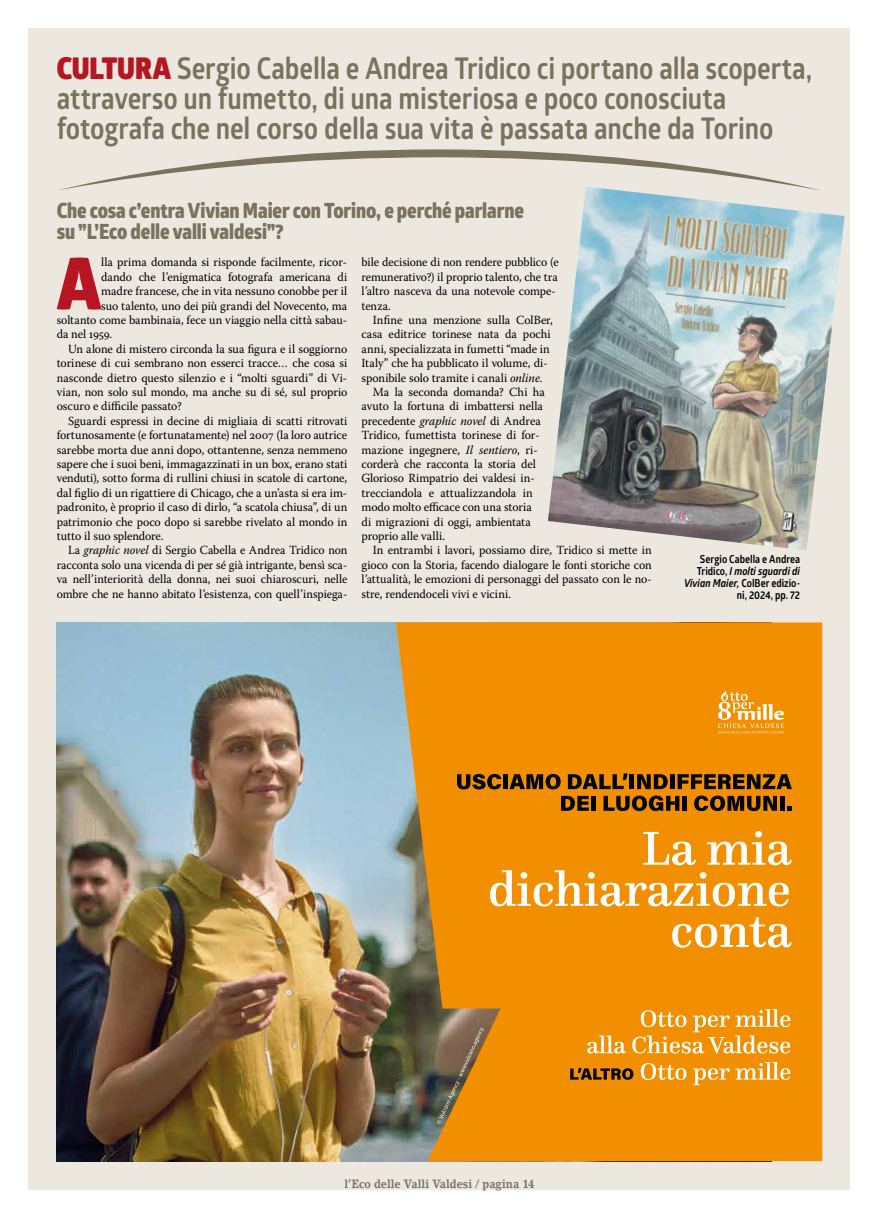
<style>
.page{position:relative;width:879px;height:1219px;background:#fff}
.page>*{position:absolute;margin:0;border:0;box-sizing:border-box;transform-origin:0 0}
.t1{font:900 72.4px "Glober";color:#b51621;scale:.88 1}
.t2{font:700 30px/30px "Glober";letter-spacing:-.005em;color:#79735d;scale:.88 1}
.t3{font:800 21px/21px "Glober";letter-spacing:-.005em;color:#79735d;scale:.88 1}
.t4{font:12.4px "Warnock Pro";letter-spacing:-.005em;color:#000;scale:.96 1}
.t5{font:12.4px/14.4px "Warnock Pro";letter-spacing:-.005em;color:#000;scale:.95 1}
.t6{font:700 12px "Lino Letter Std";letter-spacing:-.005em;color:#79735d;scale:.88 1}
.t7{font:700 11px/12px "Glober";color:#000;text-align:right;scale:.88 1}
.s1{font-weight:900;color:#b51621}
.s2{font-style:italic}
</style>
<div class="page">
<div style="left:28px;top:28px;width:821px;height:1162px;background:#ece8e0"></div>
<svg style="left:58px;top:149px;width:748px;height:42px"></svg>
<img style="left:57px;top:622px;width:339px;height:539px">
<svg style="left:396px;top:622px;width:426px;height:539px;fill:#f18f00"></svg>
<svg style="left:437px;top:1027px;width:47px;height:97px"></svg>
<svg style="left:718px;top:690px;width:66px;height:43px"></svg>
<svg style="left:490px;top:831px;width:302px;height:75px"></svg>
<svg style="left:672px;top:917px;width:120px;height:31px"></svg>
<svg style="left:457px;top:774px;width:44px;height:15px"></svg>
<div style="left:503px;top:774px;width:5px;height:15px;background:#000204"></div>
<svg style="left:509px;top:774px;width:51px;height:15px"></svg>
<svg style="left:568px;top:773px;width:59px;height:16px"></svg>
<hr style="left:630px;top:774px;width:4px;height:15px;background:#000204">
<svg style="left:637px;top:774px;width:31px;height:15px"></svg>
<hr style="left:670px;top:774px;width:4px;height:15px;background:#000204">
<svg style="left:677px;top:774px;width:115px;height:15px"></svg>
<svg style="left:561px;top:796px;width:28px;height:15px"></svg>
<hr style="left:591px;top:796px;width:4px;height:15px;background:#000204">
<svg style="left:603px;top:796px;width:76px;height:15px"></svg>
<div style="left:682px;top:796px;width:5px;height:15px;background:#000204"></div>
<svg style="left:694px;top:796px;width:83px;height:15px"></svg>
<hr style="left:780px;top:796px;width:4px;height:15px;background:#000204">
<svg style="left:787px;top:806px;width:4px;height:5px"></svg>
<svg style="left:587px;top:1036px;width:39px;height:17px"></svg>
<svg style="left:632px;top:1009px;width:158px;height:44px"></svg>
<svg style="left:570px;top:1068px;width:63px;height:12px"></svg>
<svg style="left:641px;top:1063px;width:45px;height:17px"></svg>
<svg style="left:693px;top:1062px;width:97px;height:23px"></svg>
<img style="left:548px;top:187px;width:296px;height:363px">
<h2 class="t2" style="left:57px;top:52px;width:860px"><span class="s1">CULTURA</span> Sergio Cabella e Andrea Tridico ci portano alla scoperta, attraverso un fumetto, di una misteriosa e poco conosciuta fotografa che nel corso della sua vita è passata anche da Torino</h2>
<h3 class="t3" style="left:57px;top:200px;width:532px">Che cosa c’entra Vivian Maier con Torino, e perché parlarne su ”L’Eco delle valli valdesi”?</h3>
<h1 class="t1" style="left:57px;top:228px;width:52px">A</h1>
<p class="t4" style="left:101px;top:255px;width:258px">lla prima domanda si risponde facilmente, ricor-</p>
<p class="t4" style="left:101px;top:269px;width:258px">dando che l’enigmatica fotografa americana di</p>
<p class="t4" style="left:101px;top:284px;width:258px">madre francese, che in vita nessuno conobbe per il</p>
<p class="t4" style="left:101px;top:298px;width:258px">suo talento, uno dei più grandi del Novecento, ma</p>
<p class="t4" style="left:57px;top:312px;width:304px">soltanto come bambinaia, fece un viaggio nella città sabau-</p>
<p class="t4" style="left:57px;top:327px;width:59px">da nel 1959.</p>
<p class="t4" style="left:68px;top:341px;width:292px">Un alone di mistero circonda la sua figura e il soggiorno</p>
<p class="t4" style="left:57px;top:356px;width:304px">torinese di cui sembrano non esserci tracce… che cosa si</p>
<p class="t4" style="left:57px;top:370px;width:304px">nasconde dietro questo silenzio e i “molti sguardi” di Vi-</p>
<p class="t4" style="left:57px;top:384px;width:304px">vian, non solo sul mondo, ma anche su di sé, sul proprio</p>
<p class="t4" style="left:57px;top:399px;width:132px">oscuro e difficile passato?</p>
<p class="t4" style="left:68px;top:413px;width:292px">Sguardi espressi in decine di migliaia di scatti ritrovati</p>
<p class="t4" style="left:57px;top:428px;width:304px">fortunosamente (e fortunatamente) nel 2007 (la loro autrice</p>
<p class="t4" style="left:57px;top:442px;width:304px">sarebbe morta due anni dopo, ottantenne, senza nemmeno</p>
<p class="t4" style="left:57px;top:456px;width:304px">sapere che i suoi beni, immagazzinati in un box, erano stati</p>
<p class="t4" style="left:57px;top:471px;width:304px">venduti), sotto forma di rullini chiusi in scatole di cartone,</p>
<p class="t4" style="left:57px;top:485px;width:304px">dal figlio di un rigattiere di Chicago, che a un’asta si era im-</p>
<p class="t4" style="left:57px;top:500px;width:304px">padronito, è proprio il caso di dirlo, “a scatola chiusa”, di un</p>
<p class="t4" style="left:57px;top:514px;width:304px">patrimonio che poco dopo si sarebbe rivelato al mondo in</p>
<p class="t4" style="left:57px;top:528px;width:113px">tutto il suo splendore.</p>
<p class="t5" style="left:68px;top:543px;width:295px">La <span class="s2">graphic novel</span> di Sergio Cabella e Andrea Tridico non</p>
<p class="t5" style="left:57px;top:557px;width:307px">racconta solo una vicenda di per sé già intrigante, bensì sca-</p>
<p class="t5" style="left:57px;top:572px;width:307px">va nell’interiorità della donna, nei suoi chiaroscuri, nelle</p>
<p class="t5" style="left:57px;top:586px;width:307px">ombre che ne hanno abitato l’esistenza, con quell’inspiega-</p>
<p class="t5" style="left:361px;top:255px;width:209px">bile decisione di non rendere pubblico (e remunerativo?) il proprio talento, che tra l’altro nasceva da una notevole compe&shy;tenza.</p>
<p class="t4" style="left:373px;top:312px;width:189px">Infine una menzione sulla ColBer,</p>
<p class="t4" style="left:361px;top:327px;width:199px">casa editrice torinese nata da pochi</p>
<p class="t4" style="left:361px;top:341px;width:198px">anni, specializzata in fumetti “made in</p>
<p class="t4" style="left:361px;top:356px;width:196px">Italy” che ha pubblicato il volume, di-</p>
<p class="t4" style="left:361px;top:370px;width:190px">sponibile solo tramite i canali <span class="s2">online</span>.</p>
<p class="t4" style="left:373px;top:384px;width:181px">Ma la seconda domanda? Chi ha</p>
<p class="t4" style="left:361px;top:399px;width:190px">avuto la fortuna di imbattersi nella</p>
<p class="t4" style="left:361px;top:413px;width:188px">precedente <span class="s2">graphic novel</span> di Andrea</p>
<p class="t4" style="left:361px;top:428px;width:187px">Tridico, fumettista torinese di for-</p>
<p class="t4" style="left:361px;top:442px;width:185px">mazione ingegnere, <span class="s2">Il sentiero</span>, ri-</p>
<p class="t4" style="left:361px;top:456px;width:183px">corderà che racconta la storia del</p>
<p class="t4" style="left:361px;top:471px;width:182px">Glorioso Rimpatrio dei valdesi in-</p>
<p class="t4" style="left:361px;top:485px;width:180px">trecciandola e attualizzandola in</p>
<p class="t4" style="left:361px;top:500px;width:179px">modo molto efficace con una storia</p>
<p class="t4" style="left:361px;top:514px;width:178px">di migrazioni di oggi, ambientata</p>
<p class="t4" style="left:361px;top:528px;width:89px">proprio alle valli.</p>
<p class="t4" style="left:373px;top:543px;width:292px">In entrambi i lavori, possiamo dire, Tridico si mette in</p>
<p class="t4" style="left:361px;top:557px;width:304px">gioco con la Storia, facendo dialogare le fonti storiche con</p>
<p class="t4" style="left:361px;top:572px;width:304px">l’attualità, le emozioni di personaggi del passato con le no-</p>
<p class="t4" style="left:361px;top:586px;width:157px">stre, rendendoceli vivi e vicini.</p>
<p class="t7" style="left:684px;top:553px;width:133px">Sergio Cabella e Andrea<br>Tridico, <span class="s2">I molti sguardi di<br>Vivian Maier,</span> ColBer edizio&shy;ni, 2024, pp. 72</p>
<p class="t6" style="left:344px;top:1176px;width:217px">l’Eco delle Valli Valdesi / pagina 14</p>
</div>
